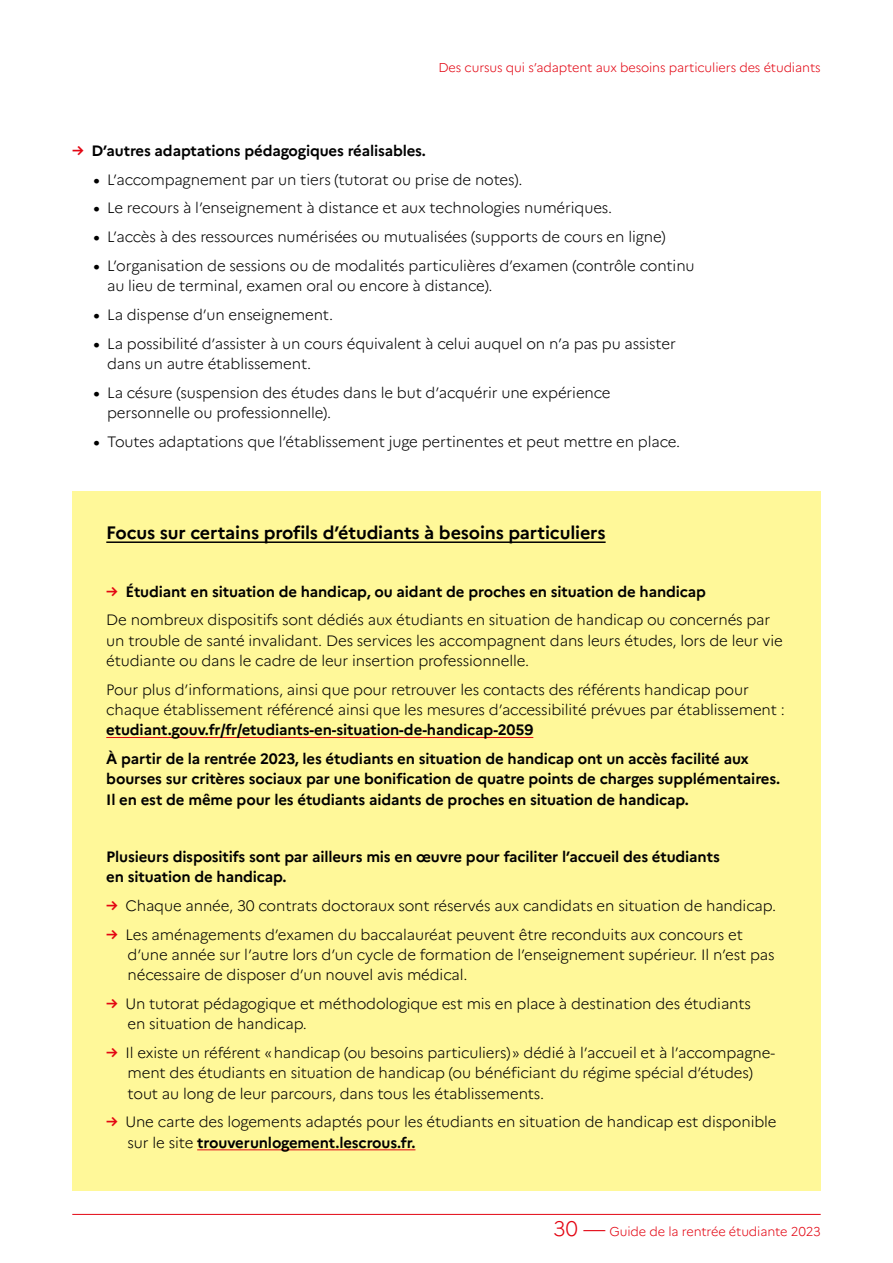
<style>
.page{position:relative;width:893px;height:1263px;background:#fff}
.page>*{position:absolute;margin:0;border:0;box-sizing:border-box;transform-origin:0 0}
.t1{font:700 18px "Marianne";letter-spacing:-.01em;color:#000}
.t2{font:300 15px/20.2px "Marianne";letter-spacing:-.01em;color:#000}
.t3{font:700 15px/20.2px "Marianne";letter-spacing:-.01em;color:#000}
.t4{font:300 12.75px "Marianne";letter-spacing:-.01em;color:#e30613}
.s1{color:#e30613}
.s2{font-weight:700}
.s3{font-weight:700;color:#e30613}
.s4{font-size:21px}
</style>
<div class="page">
<hr style="left:72px;top:1214px;width:749px;height:1px;background:#e30613">
<div style="left:72px;top:492px;width:749px;height:699px;background:#fff899"></div>
<hr style="left:106px;top:541px;width:500px;height:2px;background:#000">
<hr style="left:106px;top:737px;width:427px;height:1px;background:#e30613">
<hr style="left:197px;top:1149px;width:218px;height:1px;background:#e30613">
<p class="t4" style="left:438px;top:60px;width:384px">Des cursus qui s’adaptent aux besoins particuliers des étudiants</p>
<p class="t3" style="left:72px;top:140px;width:355px"><span class="s1">→</span> D’autres adaptations pédagogiques réalisables.</p>
<p class="t2" style="left:94px;top:169px;width:430px"><span class="s2">•</span> L’accompagnement par un tiers (tutorat ou prise de notes).</p>
<p class="t2" style="left:94px;top:198px;width:520px"><span class="s2">•</span> Le recours à l’enseignement à distance et aux technologies numériques.</p>
<p class="t2" style="left:94px;top:227px;width:574px"><span class="s2">•</span> L’accès à des ressources numérisées ou mutualisées (supports de cours en ligne)</p>
<p class="t2" style="left:107px;top:255px;width:589px;text-indent:-14px"><span class="s2">•</span> L’organisation de sessions ou de modalités particulières d’examen (contrôle continu au lieu de terminal, examen oral ou encore à distance).</p>
<p class="t2" style="left:94px;top:304px;width:241px"><span class="s2">•</span> La dispense d’un enseignement.</p>
<p class="t2" style="left:107px;top:333px;width:570px;text-indent:-14px"><span class="s2">•</span> La possibilité d’assister à un cours équivalent à celui auquel on n’a pas pu assister dans un autre établissement.</p>
<p class="t2" style="left:107px;top:382px;width:505px;text-indent:-14px"><span class="s2">•</span> La césure (suspension des études dans le but d’acquérir une expérience personnelle ou professionnelle).</p>
<p class="t2" style="left:94px;top:431px;width:588px"><span class="s2">•</span> Toutes adaptations que l’établissement juge pertinentes et peut mettre en place.</p>
<p class="t1" style="left:106px;top:522px;width:501px">Focus sur certains profils d’étudiants à besoins particuliers</p>
<p class="t2" style="left:106px;top:577px;width:666px;line-height:28.8px"><span class="s3">→</span> <span class="s2">Étudiant en situation de handicap, ou aidant de proches en situation de handicap<br></span>De nombreux dispositifs sont dédiés aux étudiants en situation de handicap ou concernés par</p>
<p class="t2" style="left:106px;top:630px;width:678px">un trouble de santé invalidant. Des services les accompagnent dans leurs études, lors de leur vie étudiante ou dans le cadre de leur insertion professionnelle.</p>
<p class="t2" style="left:106px;top:679px;width:680px">Pour plus d’informations, ainsi que pour retrouver les contacts des référents handicap pour chaque établissement référencé ainsi que les mesures d’accessibilité prévues par établissement :</p>
<p class="t3" style="left:106px;top:715px;width:644px;line-height:28.8px">etudiant.gouv.fr/fr/etudiants-en-situation-de-handicap-2059<br>À partir de la rentrée 2023, les étudiants en situation de handicap ont un accès facilité aux</p>
<p class="t3" style="left:106px;top:769px;width:675px">bourses sur critères sociaux par une bonification de quatre points de charges supplémentaires.<br>Il en est de même pour les étudiants aidants de proches en situation de handicap.</p>
<p class="t3" style="left:106px;top:846px;width:615px">Plusieurs dispositifs sont par ailleurs mis en œuvre pour faciliter l’accueil des étudiants en situation de handicap.</p>
<p class="t2" style="left:106px;top:895px;width:671px"><span class="s3">→</span> Chaque année, 30 contrats doctoraux sont réservés aux candidats en situation de handicap.</p>
<p class="t2" style="left:128px;top:924px;width:649px;text-indent:-21px"><span class="s3">→</span> Les aménagements d’examen du baccalauréat peuvent être reconduits aux concours et d’une année sur l’autre lors d’un cycle de formation de l’enseignement supérieur. Il n’est pas nécessaire de disposer d’un nouvel avis médical.</p>
<p class="t2" style="left:128px;top:993px;width:625px;text-indent:-21px"><span class="s3">→</span> Un tutorat pédagogique et méthodologique est mis en place à destination des étudiants en situation de handicap.</p>
<p class="t2" style="left:128px;top:1042px;width:649px;text-indent:-21px"><span class="s3">→</span> Il existe un référent «handicap (ou besoins particuliers)» dédié à l’accueil et à l’accompagne&shy;ment des étudiants en situation de handicap (ou bénéficiant du régime spécial d’études) tout au long de leur parcours, dans tous les établissements.</p>
<p class="t2" style="left:128px;top:1112px;width:651px;text-indent:-21px"><span class="s3">→</span> Une carte des logements adaptés pour les étudiants en situation de handicap est disponible sur le site <span class="s2">trouverunlogement.lescrous.fr.</span></p>
<p class="t4" style="left:553px;top:1223px;width:269px"><span class="s4">30 —</span> Guide de la rentrée étudiante 2023</p>
</div>
